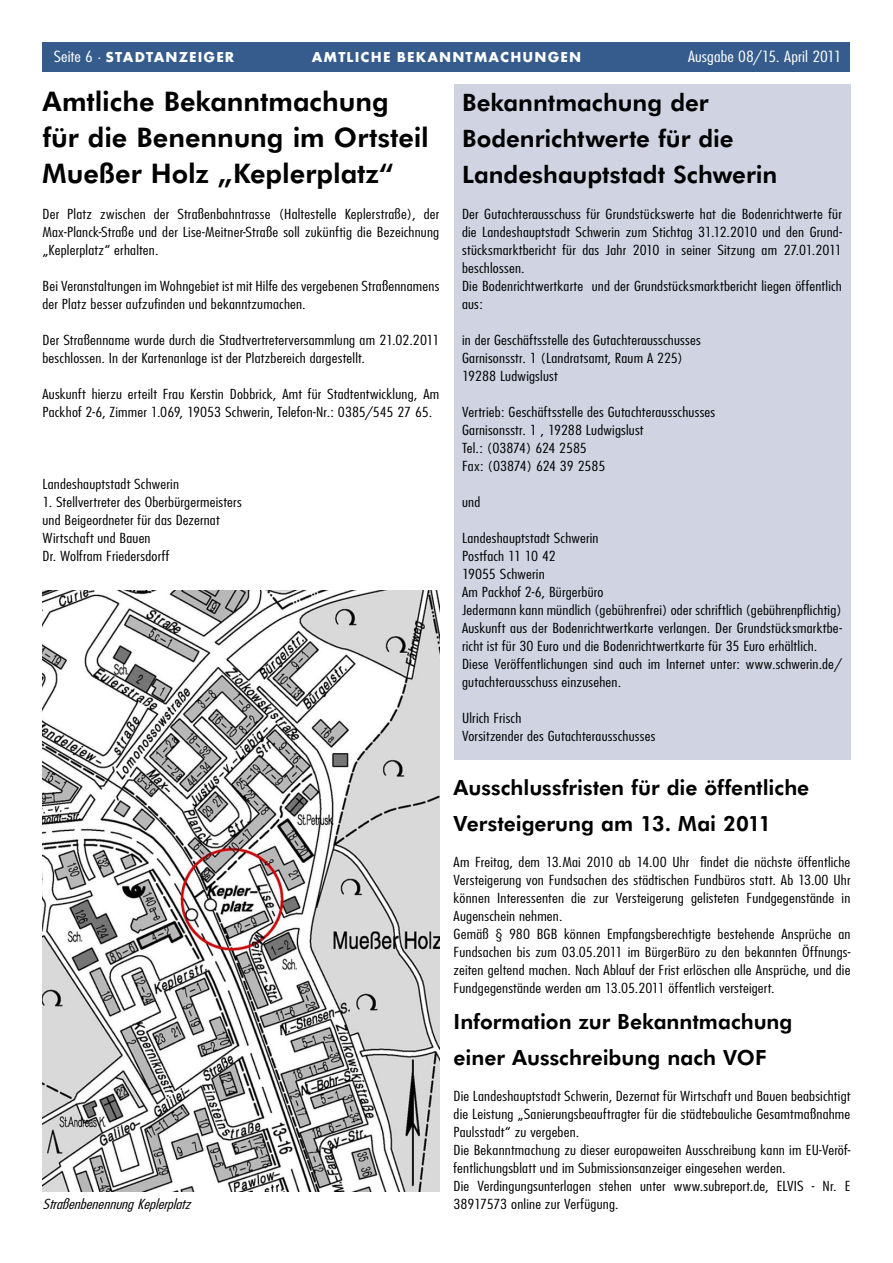
<style>
.page{position:relative;width:893px;height:1263px;background:#fff}
.page>*{position:absolute;margin:0;border:0;box-sizing:border-box;transform-origin:0 0}
.Headline_18pt{font:800 27px/36px "Futura BT";color:#000}
.Headline_18pt-2{font:800 24px "Futura BT";color:#000}
.Headline_18pt-3{font:800 21px/36px "Futura BT";color:#000}
.t1{font:700 15px "Futura TOT";letter-spacing:.075em;color:#fff}
.t2{font:300 condensed 15px "Futura";letter-spacing:.01em;color:#fff;scale:1.25 1}
.Fliesstext{font:300 condensed 13.5px/18px "Futura";letter-spacing:.01em;color:#000;scale:1.25 1}
.Bildunterschrift{font:italic 300 condensed 13.5px "Futura";color:#000;scale:1.25 1}
.Fliesstext-2{font:300 condensed 13.5px "Futura";letter-spacing:-.015em;color:#000;scale:1.25 1}
.s1{font-family:"Futura";font-weight:300;font-stretch:condensed}
</style>
<div class="page">
<div style="left:43px;top:43px;width:807px;height:29px;background:#355c8c"></div>
<img style="left:43px;top:590px;width:396px;height:601px">
<div style="left:454px;top:84px;width:396px;height:117px;background:#d0d4e2"></div>
<div style="left:454px;top:201px;width:396px;height:558px;background:#d0d4e2"></div>
<p class="t1" style="left:54px;top:48px;width:182px"><span class="s1">Seite 6 ·</span> STADTANZEIGER</p>
<p class="t1" style="left:312px;top:48px;width:271px">AMTLICHE BEKANNTMACHUNGEN</p>
<p class="t2" style="left:688px;top:47px;width:124px">Ausgabe 08/15. April 2011</p>
<p class="Headline_18pt" style="left:43px;top:83px;width:388px">Amtliche Bekanntmachung für die Benennung im Ortsteil<br>Mueßer Holz „Keplerplatz“</p>
<p class="Fliesstext" style="left:43px;top:205px;width:319px;text-align:justify">Der Platz zwischen der Straßenbahntrasse (Haltestelle Keplerstraße), der Max-Planck-Straße und der Lise-Meitner-Straße soll zukünftig die Bezeichnung „Keplerplatz“ erhalten.</p>
<p class="Fliesstext" style="left:43px;top:277px;width:319px">Bei Veranstaltungen im Wohngebiet ist mit Hilfe des vergebenen Straßennamens der Platz besser aufzufinden und bekanntzumachen.</p>
<p class="Fliesstext" style="left:43px;top:331px;width:319px">Der Straßenname wurde durch die Stadtvertreterversammlung am 21.02.2011 beschlossen. In der Kartenanlage ist der Platzbereich dargestellt.</p>
<p class="Fliesstext" style="left:43px;top:385px;width:319px">Auskunft hierzu erteilt Frau Kerstin Dobbrick, Amt für Stadtentwicklung, Am<br>Packhof 2-6, Zimmer 1.069, 19053 Schwerin, Telefon-Nr.: 0385/545 27 65.</p>
<p class="Headline_18pt-2" style="left:462px;top:88px;width:248px">Bekanntmachung der</p>
<p class="Headline_18pt-2" style="left:462px;top:124px;width:273px">Bodenrichtwerte für die</p>
<p class="Headline_18pt-2" style="left:462px;top:160px;width:317px">Landeshauptstadt Schwerin</p>
<p class="Fliesstext" style="left:462px;top:205px;width:305px;text-align:justify">Der Gutachterausschuss für Grundstückswerte hat die Bodenrichtwerte für die Landeshauptstadt Schwerin zum Stichtag 31.12.2010 und den Grund&shy;stücksmarktbericht für das Jahr 2010 in seiner Sitzung am 27.01.2011 beschlossen.</p>
<p class="Fliesstext" style="left:462px;top:277px;width:305px">Die Bodenrichtwertkarte und der Grundstücksmarktbericht liegen öffentlich aus:</p>
<p class="Fliesstext" style="left:462px;top:331px;width:193px">in der Geschäftsstelle des Gutachterausschusses</p>
<p class="Fliesstext" style="left:462px;top:349px;width:178px">Garnisonsstr. 1 (Landratsamt, Raum A 225)</p>
<p class="Fliesstext" style="left:462px;top:367px;width:78px">19288 Ludwigslust</p>
<p class="Fliesstext" style="left:462px;top:403px;width:204px">Vertrieb: Geschäftsstelle des Gutachterausschusses</p>
<p class="Fliesstext" style="left:462px;top:421px;width:147px">Garnisonsstr. 1 , 19288 Ludwigslust</p>
<p class="Fliesstext-2" style="left:462px;top:440px;width:101px">Tel.: (03874) 624 2585</p>
<p class="Fliesstext" style="left:462px;top:457px;width:116px">Fax: (03874) 624 39 2585</p>
<p class="Fliesstext" style="left:462px;top:493px;width:16px">und</p>
<p class="Fliesstext" style="left:462px;top:529px;width:111px">Landeshauptstadt Schwerin</p>
<p class="Fliesstext" style="left:462px;top:547px;width:76px">Postfach 11 10 42</p>
<p class="Fliesstext" style="left:462px;top:565px;width:68px">19055 Schwerin</p>
<p class="Fliesstext" style="left:462px;top:583px;width:115px">Am Packhof 2-6, Bürgerbüro</p>
<p class="Fliesstext" style="left:462px;top:601px;width:305px;text-align:justify">Jedermann kann mündlich (gebührenfrei) oder schriftlich (gebührenpflichtig)<br>Auskunft aus der Bodenrichtwertkarte verlangen. Der Grundstücksmarktbe&shy;richt ist für 30 Euro und die Bodenrichtwertkarte für 35 Euro erhältlich.</p>
<p class="Fliesstext" style="left:462px;top:655px;width:305px">Diese Veröffentlichungen sind auch im Internet unter: www.schwerin.de/ gutachterausschuss einzusehen.</p>
<p class="Fliesstext" style="left:462px;top:709px;width:49px">Ulrich Frisch</p>
<p class="Fliesstext" style="left:462px;top:727px;width:156px">Vorsitzender des Gutachterausschusses</p>
<p class="Fliesstext" style="left:43px;top:475px;width:111px">Landeshauptstadt Schwerin</p>
<p class="Fliesstext" style="left:43px;top:493px;width:161px">1. Stellvertreter des Oberbürgermeisters</p>
<p class="Fliesstext" style="left:43px;top:511px;width:143px">und Beigeordneter für das Dezernat</p>
<p class="Fliesstext" style="left:43px;top:529px;width:88px">Wirtschaft und Bauen</p>
<p class="Fliesstext" style="left:43px;top:547px;width:103px">Dr. Wolfram Friedersdorff</p>
<p class="Bildunterschrift" style="left:43px;top:1196px;width:123px">StraßenbenennungKeplerplatz</p>
<p class="Headline_18pt-3" style="left:454px;top:770px;width:357px">Ausschlussfristen für die öffentliche<br>Versteigerung am 13. Mai 2011</p>
<p class="Fliesstext" style="left:454px;top:853px;width:319px;text-align:justify">Am Freitag, dem 13.Mai 2010 ab 14.00 Uhr findet die nächste öffentliche Versteigerung von Fundsachen des städtischen Fundbüros statt. Ab 13.00 Uhr können Interessenten die zur Versteigerung gelisteten Fundgegenstände in Augenschein nehmen.</p>
<p class="Fliesstext" style="left:454px;top:925px;width:319px;text-align:justify">Gemäß § 980 BGB können Empfangsberechtigte bestehende Ansprüche an Fundsachen bis zum 03.05.2011 im BürgerBüro zu den bekannten Öffnungs&shy;zeiten geltend machen. Nach Ablauf der Frist erlöschen alle Ansprüche, und die Fundgegenstände werden am 13.05.2011 öffentlich versteigert.</p>
<p class="Headline_18pt-3" style="left:454px;top:1004px;width:340px">Information zur Bekanntmachung einer Ausschreibung nach VOF</p>
<p class="Fliesstext" style="left:454px;top:1087px;width:319px;text-align:justify">Die Landeshauptstadt Schwerin, Dezernat für Wirtschaft und Bauen beabsichtigt die Leistung „Sanierungsbeauftragter für die städtebauliche Gesamtmaßnahme Paulsstadt“ zu vergeben.</p>
<p class="Fliesstext" style="left:454px;top:1141px;width:319px">Die Bekanntmachung zu dieser europaweiten Ausschreibung kann im EU-Veröf&shy;fentlichungsblatt und im Submissionsanzeiger eingesehen werden.</p>
<p class="Fliesstext" style="left:454px;top:1177px;width:319px">Die Verdingungsunterlagen stehen unter www.subreport.de, ELVIS - Nr. E<br>38917573 online zur Verfügung.</p>
</div>
